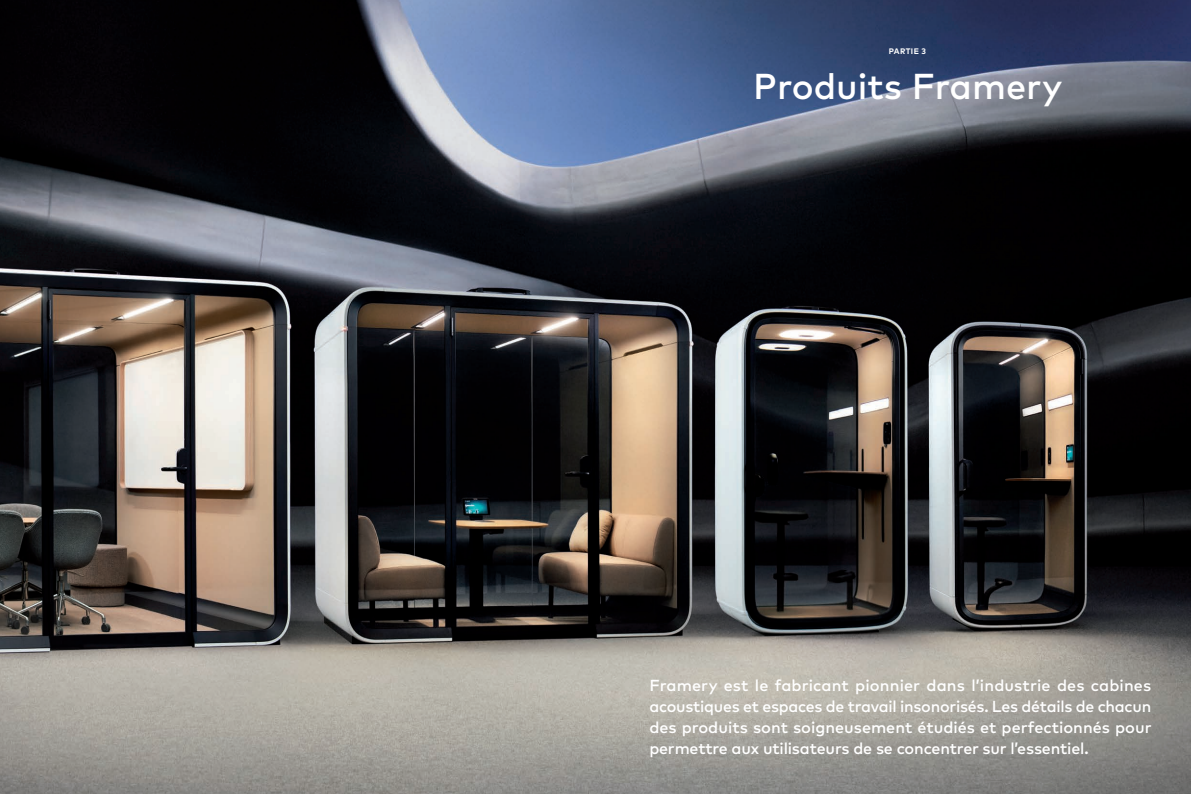
<style>
.page{position:relative;width:1191px;height:794px;background:#fff}
.page>*{position:absolute;margin:0;border:0;box-sizing:border-box;transform-origin:0 0}
.Title{font:500 36px "Mark Pro";color:#fff}
.Ingress_Justified{font:500 16px/21px "Mark Pro";letter-spacing:-.01em;color:#fff;text-align:justify}
.Pretitle{font:700 8px "Mark Pro";letter-spacing:.045em;color:#fff}
</style>
<div class="page">
<img style="left:0;top:0;width:1191px;height:794px">
<p class="Pretitle" style="left:888px;top:45px;width:39px">PARTIE 3</p>
<p class="Title" style="left:753px;top:59px;width:311px">Produits Framery</p>
<p class="Ingress_Justified" style="left:649px;top:674px;width:504px">Framery est le fabricant pionnier dans l’industrie des cabines acoustiques et espaces de travail insonorisés. Les détails de chacun des produits sont soigneusement étudiés et perfectionnés pour permettre aux utilisateurs de se concentrer sur l’essentiel.</p>
</div>
